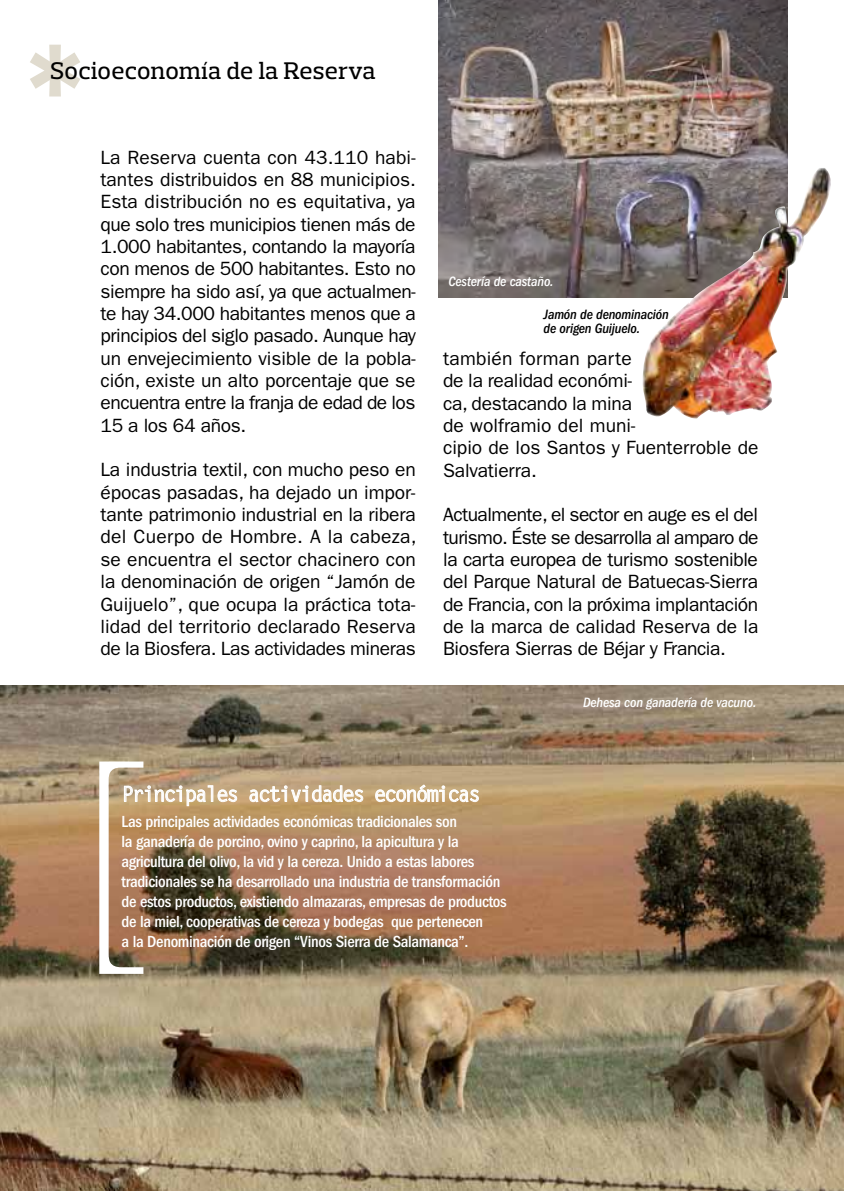
<style>
.page{position:relative;width:844px;height:1191px;background:#fff}
.page>*{position:absolute;margin:0;border:0;box-sizing:border-box;transform-origin:0 0}
.t1{font:500 24.5px "Prelo Slab";letter-spacing:.01em;color:#000}
.t2{font:700 21px "Letter Gothic Std";letter-spacing:-.1em;color:#fff}
.t3{font:19.25px/22.4px "ITC Franklin Gothic Std";letter-spacing:-.01em;color:#000;text-align:justify}
.t4{font:500 condensed 16.62px/20.1px "ITC Franklin Gothic Std";letter-spacing:-.02em;color:#fff}
.t5{font:italic 500 condensed 14px "ITC Franklin Gothic Std";letter-spacing:-.01em;color:#fff}
.t6{font:italic 500 condensed 14px/14px "ITC Franklin Gothic Std";letter-spacing:-.01em;color:#000}
</style>
<div class="page">
<img style="left:0;top:686px;width:843px;height:505px">
<svg style="left:249px;top:785px;width:114px;height:17px;background:#d7c1a4"></svg>
<svg style="left:375px;top:784px;width:104px;height:18px;background:#d5c1a0"></svg>
<svg style="left:99px;top:761px;width:138px;height:213px;background:#967b5e"></svg>
<img style="left:438px;top:0;width:349px;height:298px">
<img style="left:642px;top:168px;width:188px;height:250px">
<svg style="left:30px;top:45px;width:50px;height:51px"></svg>
<p class="t1" style="left:50px;top:56px;width:327px">Socioeconomía de la Reserva</p>
<p class="t3" style="left:100px;top:146px;width:317px">La Reserva cuenta con 43.110 habi&shy;tantes distribuidos en 88 municipios.<br>Esta distribución no es equitativa, ya que solo tres municipios tienen más de 1.000 habitantes, contando la mayoría con menos de 500 habitantes. Esto no siempre ha sido así, ya que actualmen&shy;te hay 34.000 habitantes menos que a principios del siglo pasado. Aunque hay un envejecimiento visible de la pobla&shy;ción, existe un alto porcentaje que se encuentra entre la franja de edad de los 15 a los 64 años.</p>
<p class="t3" style="left:100px;top:459px;width:317px">La industria textil, con mucho peso en épocas pasadas, ha dejado un impor&shy;tante patrimonio industrial en la ribera del Cuerpo de Hombre. A la cabeza, se encuentra el sector chacinero con la denominación de origen “Jamón de Guijuelo”, que ocupa la práctica tota&shy;lidad del territorio declarado Reserva de la Biosfera. Las actividades mineras</p>
<p class="t5" style="left:448px;top:273px;width:106px">Cestería de castaño.</p>
<p class="t6" style="left:543px;top:307px;width:127px">Jamón de denominación de origen Guijuelo.</p>
<p class="t3" style="left:443px;top:347px;width:317px;text-align:left">también forman parte<br>de la realidad económi-<br>ca, destacando la mina<br>de wolframio del muni-<br>cipio de los Santos y Fuenterroble de<br>Salvatierra.</p>
<p class="t3" style="left:443px;top:503px;width:317px">Actualmente, el sector en auge es el del turismo. Éste se desarrolla al amparo de la carta europea de turismo sostenible del Parque Natural de Batuecas-Sierra de Francia, con la próxima implantación de la marca de calidad Reserva de la Biosfera Sierras de Béjar y Francia.</p>
<p class="t5" style="left:583px;top:694px;width:175px">Dehesa con ganadería de vacuno.</p>
<p class="t2" style="left:122px;top:781px;width:361px">Principales actividades económicas</p>
<p class="t4" style="left:122px;top:811px;width:386px">Las principales actividades económicas tradicionales son<br>la ganadería de porcino, ovino y caprino, la apicultura y la agricultura del olivo, la vid y la cereza. Unido a estas labores tradicionales se ha desarrollado una industria de transformación de estos productos, existiendo almazaras, empresas de productos de la miel, cooperativas de cereza y bodegas que pertenecen<br>a la Denominación de origen “Vinos Sierra de Salamanca”.</p>
</div>
